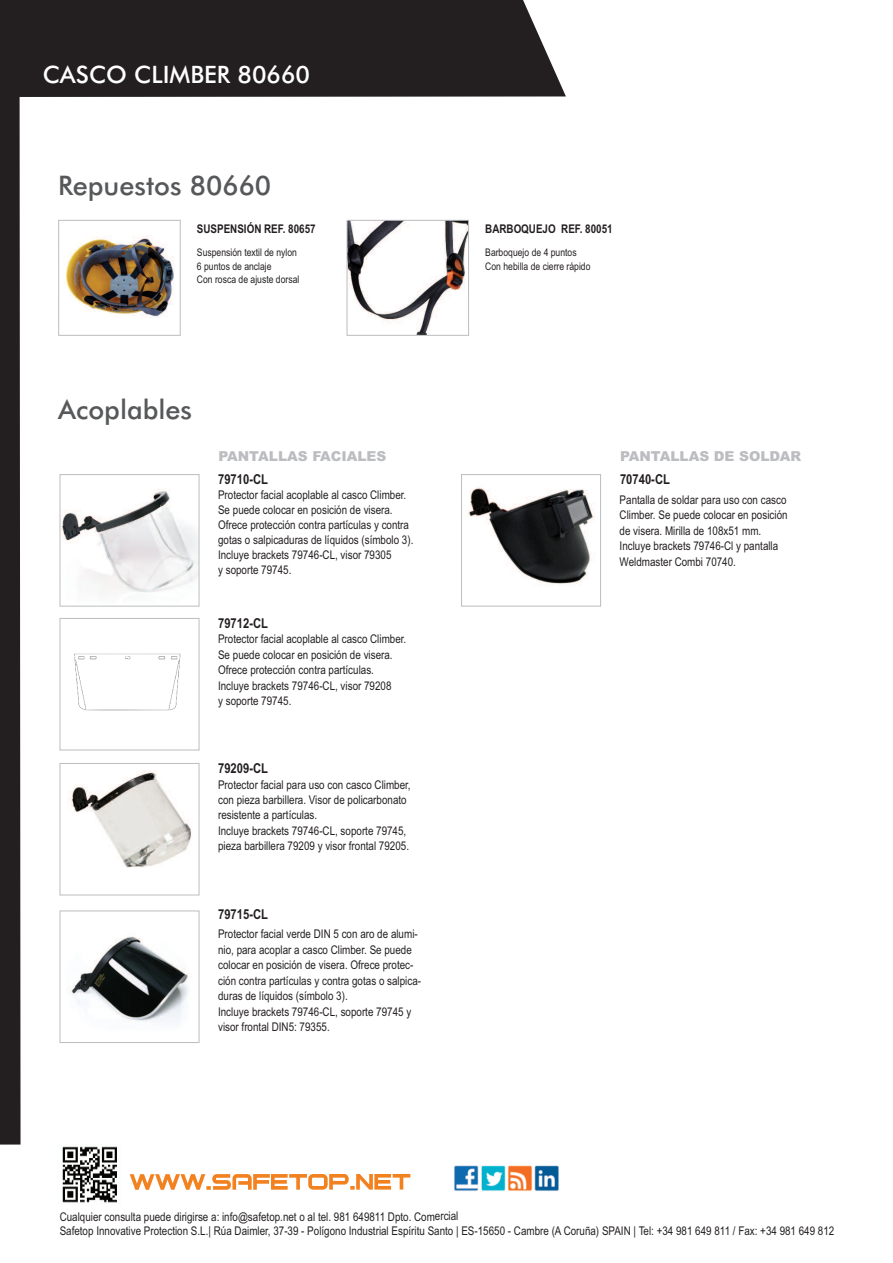
<style>
.page{position:relative;width:893px;height:1263px;background:#fff}
.page>*{position:absolute;margin:0;border:0;box-sizing:border-box;transform-origin:0 0}
.t1{font:500 27px "Futura BT";color:#57585a}
.t2{font:500 24px "Futura BT";color:#fff}
.t3{font:700 13.65px "Arial Narrow";color:#231f20}
.t4{font:900 13.65px "Arial";color:#bcbdc0}
.t5{font:12px/15.5px "Arial Narrow";color:#231f20}
.t6{font:700 12px "Arial Narrow";color:#231f20}
.t7{font:10.5px/13.5px "Arial Narrow";color:#231f20}
</style>
<div class="page">
<svg style="left:130px;top:1174px;width:280px;height:16px"></svg>
<img style="left:62px;top:1146px;width:55px;height:57px">
<img style="left:454px;top:1165px;width:105px;height:26px">
<div style="left:21px;top:0;width:545px;height:97px;background:#231f20"></div>
<div style="left:0;top:0;width:21px;height:1144px;background:#231f20"></div>
<img style="left:64px;top:235px;width:110px;height:82px">
<div style="left:58px;top:220px;width:123px;height:116px;border:1px solid #bcbdc0"></div>
<img style="left:349px;top:222px;width:118px;height:112px">
<div style="left:347px;top:220px;width:122px;height:116px;border:1px solid #bcbdc0"></div>
<img style="left:62px;top:489px;width:135px;height:104px">
<div style="left:60px;top:474px;width:139px;height:132px;border:1px solid #bcbdc0"></div>
<img style="left:67px;top:936px;width:124px;height:87px">
<div style="left:60px;top:910px;width:139px;height:133px;border:1px solid #bcbdc0"></div>
<img style="left:74px;top:653px;width:107px;height:58px">
<div style="left:60px;top:618px;width:139px;height:132px;border:1px solid #bcbdc0"></div>
<img style="left:67px;top:770px;width:125px;height:98px">
<div style="left:60px;top:763px;width:139px;height:132px;border:1px solid #bcbdc0"></div>
<img style="left:468px;top:487px;width:127px;height:100px">
<div style="left:461px;top:474px;width:140px;height:132px;border:1px solid #bcbdc0"></div>
<h2 class="t2" style="left:43px;top:61px;width:269px">CASCO CLIMBER 80660</h2>
<h1 class="t1" style="left:58px;top:170px;width:215px">Repuestos 80660</h1>
<p class="t6" style="left:197px;top:222px;width:120px">SUSPENSIÓN REF. 80657</p>
<p class="t7" style="left:197px;top:246px;width:104px">Suspensión textil de nylon<br>6 puntos de anclaje<br>Con rosca de ajuste dorsal</p>
<h1 class="t1" style="left:58px;top:393px;width:135px">Acoplables</h1>
<p class="t4" style="left:218px;top:448px;width:169px">PANTALLAS FACIALES</p>
<p class="t3" style="left:218px;top:471px;width:52px">79710-CL</p>
<p class="t5" style="left:218px;top:487px;width:197px;line-height:15px">Protector facial acoplable al casco Climber.<br>Se puede colocar en posición de visera.<br>Ofrece protección contra partículas y contra gotas o salpicaduras de líquidos (símbolo 3).<br>Incluye brackets 79746-CL, visor 79305<br>y soporte 79745.</p>
<p class="t3" style="left:218px;top:615px;width:52px">79712-CL</p>
<p class="t5" style="left:218px;top:632px;width:190px">Protector facial acoplable al casco Climber.<br>Se puede colocar en posición de visera.<br>Ofrece protección contra partículas.<br>Incluye brackets 79746-CL, visor 79208<br>y soporte 79745.</p>
<p class="t3" style="left:218px;top:760px;width:52px">79209-CL</p>
<p class="t5" style="left:218px;top:777px;width:194px">Protector facial para uso con casco Climber, con pieza barbillera. Visor de policarbonato resistente a partículas.<br>Incluye brackets 79746-CL, soporte 79745, pieza barbillera 79209 y visor frontal 79205.</p>
<p class="t3" style="left:218px;top:906px;width:52px">79715-CL</p>
<p class="t5" style="left:218px;top:926px;width:205px">Protector facial verde DIN 5 con aro de alumi&shy;nio, para acoplar a casco Climber. Se puede colocar en posición de visera. Ofrece protec&shy;ción contra partículas y contra gotas o salpica&shy;duras de líquidos (símbolo 3).<br>Incluye brackets 79746-CL, soporte 79745 y visor frontal DIN5: 79355.</p>
<p class="t6" style="left:485px;top:222px;width:129px">BARBOQUEJO REF. 80051</p>
<p class="t7" style="left:485px;top:246px;width:107px">Barboquejo de 4 puntos<br>Con hebilla de cierre rápido</p>
<p class="t4" style="left:620px;top:448px;width:182px">PANTALLAS DE SOLDAR</p>
<p class="t3" style="left:620px;top:471px;width:52px">70740-CL</p>
<p class="t5" style="left:620px;top:492px;width:169px">Pantalla de soldar para uso con casco Climber. Se puede colocar en posición de visera. Mirilla de 108x51 mm.<br>Incluye brackets 79746-Cl y pantalla Weldmaster Combi 70740.</p>
<p class="t5" style="left:60px;top:1209px;width:776px;line-height:14.2px">Cualquier consulta puede dirigirse a: info@safetop.net o al tel. 981 649811 Dpto. Comercial<br>Safetop Innovative Protection S.L.| Rúa Daimler, 37-39 - Polígono Industrial Espíritu Santo | ES-15650 - Cambre (A Coruña) SPAIN | Tel: +34 981 649 811 / Fax: +34 981 649 812</p>
</div>
